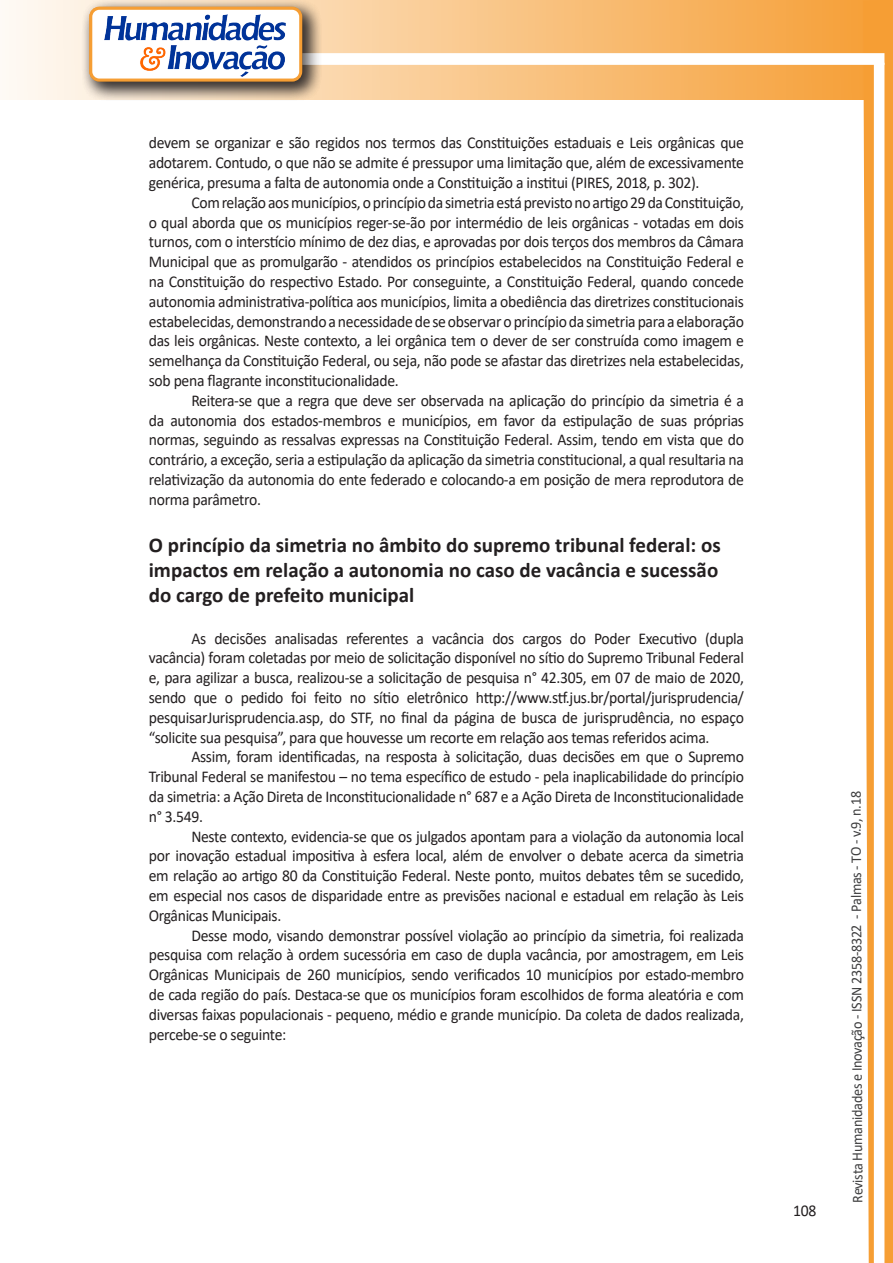
<style>
.page{position:relative;width:893px;height:1263px;background:#fff}
.page>*{position:absolute;margin:0;border:0;box-sizing:border-box;transform-origin:0 0}
.Titulo_2{font:700 21px/25.2px "Calibri";color:#231f20;text-align:justify}
.texto{font:16.5px/19.8px "Calibri";letter-spacing:-.02em;color:#231f20;text-align:justify;scale:.95 1}
.t1{font:15px "Calibri";letter-spacing:-.025em;color:#3e3e3f;scale:.95 1}
</style>
<div class="page">
<svg style="left:5px;top:0;width:858px;height:100px;background:#f9c484"></svg>
<div style="left:302px;top:53px;width:582px;height:12px;background:#fff;border:2px solid #fff"></div>
<svg style="left:863px;top:0;width:30px;height:1263px"></svg>
<div style="left:81px;top:0;width:241px;height:102px;background:#231f20;opacity:.75"></div>
<div style="left:91px;top:8px;width:210px;height:72px;background:#fff;border-radius:9px"></div>
<img style="left:104px;top:14px;width:181px;height:62px">
<div style="left:89px;top:7px;width:213px;height:75px;border:3px solid #f69e34;border-radius:9px"></div>
<p class="texto" style="left:149px;top:133px;width:628px">devem se organizar e são regidos nos termos das Constituições estaduais e Leis orgânicas que adotarem. Contudo, o que não se admite é pressupor uma limitação que, além de excessivamente genérica, presuma a falta de autonomia onde a Constituição a institui (PIRES, 2018, p. 302).</p>
<p class="texto" style="left:149px;top:192px;width:628px;text-indent:43px">Com relação aos municípios, o princípio da simetria está previsto no artigo 29 da Constituição, o qual aborda que os municípios reger-se-ão por intermédio de leis orgânicas - votadas em dois turnos, com o interstício mínimo de dez dias, e aprovadas por dois terços dos membros da Câmara Municipal que as promulgarão - atendidos os princípios estabelecidos na Constituição Federal e na Constituição do respectivo Estado. Por conseguinte, a Constituição Federal, quando concede autonomia administrativa-política aos municípios, limita a obediência das diretrizes constitucionais estabelecidas, demonstrando a necessidade de se observar o princípio da simetria para a elaboração das leis orgânicas. Neste contexto, a lei orgânica tem o dever de ser construída como imagem e semelhança da Constituição Federal, ou seja, não pode se afastar das diretrizes nela estabelecidas, sob pena flagrante inconstitucionalidade.</p>
<p class="texto" style="left:149px;top:390px;width:628px;text-indent:43px">Reitera-se que a regra que deve ser observada na aplicação do princípio da simetria é a da autonomia dos estados-membros e municípios, em favor da estipulação de suas próprias normas, seguindo as ressalvas expressas na Constituição Federal. Assim, tendo em vista que do contrário, a exceção, seria a estipulação da aplicação da simetria constitucional, a qual resultaria na relativização da autonomia do ente federado e colocando-a em posição de mera reprodutora de norma parâmetro.</p>
<p class="Titulo_2" style="left:149px;top:532px;width:573px">O princípio da simetria no âmbito do supremo tribunal federal: os impactos em relação a autonomia no caso de vacância e sucessão do cargo de prefeito municipal</p>
<p class="texto" style="left:149px;top:628px;width:628px;text-indent:43px">As decisões analisadas referentes a vacância dos cargos do Poder Executivo (dupla vacância) foram coletadas por meio de solicitação disponível no sítio do Supremo Tribunal Federal e, para agilizar a busca, realizou-se a solicitação de pesquisa n° 42.305, em 07 de maio de 2020, sendo que o pedido foi feito no sítio eletrônico http://www.stf.jus.br/portal/jurisprudencia/ pesquisarJurisprudencia.asp, do STF, no final da página de busca de jurisprudência, no espaço “solicite sua pesquisa”, para que houvesse um recorte em relação aos temas referidos acima.</p>
<p class="texto" style="left:149px;top:746px;width:628px;text-indent:43px">Assim, foram identificadas, na resposta à solicitação, duas decisões em que o Supremo Tribunal Federal se manifestou – no tema específico de estudo - pela inaplicabilidade do princípio da simetria: a Ação Direta de Inconstitucionalidade n° 687 e a Ação Direta de Inconstitucionalidade n° 3.549.</p>
<p class="texto" style="left:149px;top:826px;width:628px;text-indent:43px">Neste contexto, evidencia-se que os julgados apontam para a violação da autonomia local por inovação estadual impositiva à esfera local, além de envolver o debate acerca da simetria em relação ao artigo 80 da Constituição Federal. Neste ponto, muitos debates têm se sucedido, em especial nos casos de disparidade entre as previsões nacional e estadual em relação às Leis Orgânicas Municipais.</p>
<p class="texto" style="left:149px;top:925px;width:628px;text-indent:43px">Desse modo, visando demonstrar possível violação ao princípio da simetria, foi realizada pesquisa com relação à ordem sucessória em caso de dupla vacância, por amostragem, em Leis Orgânicas Municipais de 260 municípios, sendo verificados 10 municípios por estado-membro de cada região do país. Destaca-se que os municípios foram escolhidos de forma aleatória e com diversas faixas populacionais - pequeno, médio e grande município. Da coleta de dados realizada, percebe-se o seguinte:</p>
<p class="texto" style="left:793px;top:1200px;width:26px">108</p>
<p class="t1" style="left:846px;top:1203px;width:435px;rotate:-90deg">Revista Humanidades e Inovação - ISSN 2358-8322 - Palmas - TO - v.9, n.18</p>
</div>
